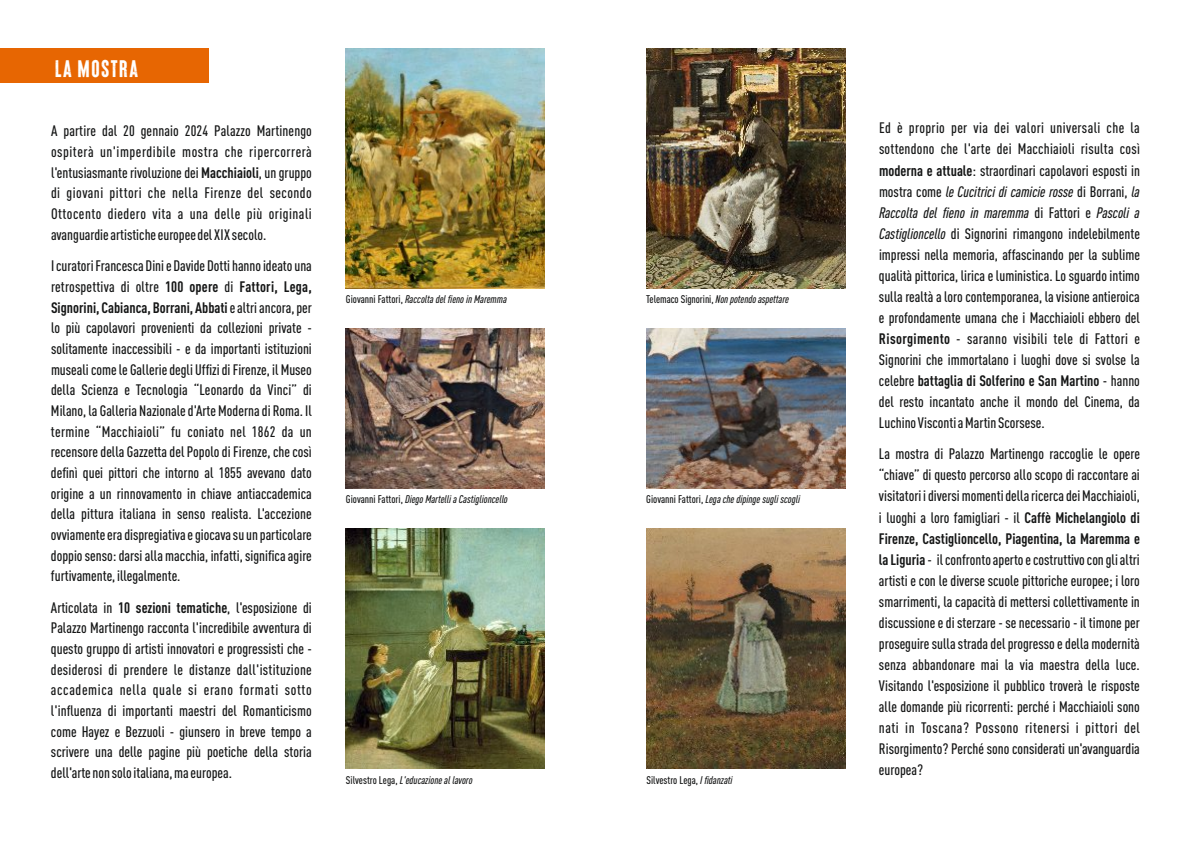
<style>
.page{position:relative;width:1191px;height:842px;background:#fff}
.page>*{position:absolute;margin:0;border:0;box-sizing:border-box;transform-origin:0 0}
.t1{font:24px "Brixton Wood PERSONAL USE ONLY Vector,Bold";letter-spacing:.055em;color:#fff}
.t2{font:500 condensed 15px/21.1px "DIN Pro";color:#151616;text-align:justify}
.t3{font:italic 500 condensed 11px "DIN Pro";color:#151616}
.t4{font:500 condensed 11px "DIN Pro";color:#151616}
.s1{font-weight:700}
.s2{font-style:normal}
.s3{font-style:italic}
</style>
<div class="page">
<div style="left:0;top:48px;width:209px;height:35px;background:#e76602"></div>
<img style="left:346px;top:48px;width:198px;height:240px">
<img style="left:346px;top:328px;width:198px;height:160px">
<img style="left:346px;top:528px;width:198px;height:240px">
<img style="left:646px;top:48px;width:199px;height:240px">
<img style="left:646px;top:528px;width:199px;height:240px">
<img style="left:646px;top:328px;width:199px;height:160px">
<h1 class="t1" style="left:55px;top:59px;width:85px">LA MOSTRA</h1>
<p class="t2" style="left:51px;top:122px;width:262px;line-height:20.7px">A partire dal 20 gennaio 2024 Palazzo Martinengo ospiterà un'imperdibile mostra che ripercorrerà l'entusiasmante rivoluzione dei <span class="s1">Macchiaioli</span>, un gruppo di giovani pittori che nella Firenze del secondo Ottocento diedero vita a una delle più originali avanguardie artistiche europee del XIX secolo.</p>
<p class="t2" style="left:51px;top:256px;width:262px;line-height:20.7px">I curatori Francesca Dini e Davide Dotti hanno ideato una retrospettiva di oltre <span class="s1">100 opere</span> di <span class="s1">Fattori, Lega, Signorini, Cabianca, Borrani, Abbati</span>e altri ancora, per lo più capolavori provenienti da collezioni private - solitamente inaccessibili - e da importanti istituzioni museali come le Gallerie degli Uffizi di Firenze, il Museo della Scienza e Tecnologia “Leonardo da Vinci” di Milano, la Galleria Nazionale d'Arte Moderna di Roma. Il termine “Macchiaioli” fu coniato nel 1862 da un recensore della Gazzetta del Popolo di Firenze, che così definì quei pittori che intorno al 1855 avevano dato origine a un rinnovamento in chiave antiaccademica della pittura italiana in senso realista. L'accezione ovviamente era dispregiativa e giocava su un particolare doppio senso: darsi alla macchia, infatti, significa agire furtivamente, illegalmente.</p>
<p class="t2" style="left:51px;top:598px;width:262px;line-height:20.7px">Articolata in <span class="s1">10 sezioni tematiche</span>, l'esposizione di Palazzo Martinengo racconta l'incredibile avventura di questo gruppo di artisti innovatori e progressisti che - desiderosi di prendere le distanze dall'istituzione accademica nella quale si erano formati sotto l'influenza di importanti maestri del Romanticismo come Hayez e Bezzuoli - giunsero in breve tempo a scrivere una delle pagine più poetiche della storia dell'arte non solo italiana, ma europea.</p>
<p class="t3" style="left:346px;top:295px;width:162px"><span class="s2">Giovanni Fattori,</span> Raccolta del fieno in Maremma</p>
<p class="t3" style="left:346px;top:495px;width:163px"><span class="s2">Giovanni Fattori,</span> Diego Martelli a Castiglioncello</p>
<p class="t3" style="left:346px;top:776px;width:128px"><span class="s2">Silvestro Lega,</span> L'educazione al lavoro</p>
<p class="t3" style="left:646px;top:295px;width:144px"><span class="s2">Telemaco Signorini,</span> Non potendo aspettare</p>
<p class="t3" style="left:646px;top:495px;width:155px"><span class="s2">Giovanni Fattori,</span> Lega che dipinge sugli scogli</p>
<p class="t4" style="left:646px;top:776px;width:88px">Silvestro Lega, <span class="s3">I fidanzati</span></p>
<p class="t2" style="left:879px;top:119px;width:262px">Ed è proprio per via dei valori universali che la sottendono che l'arte dei Macchiaioli risulta così <span class="s1">moderna e attuale</span>: straordinari capolavori esposti in mostra come <span class="s3">le Cucitrici di camicie rosse</span> di Borrani, <span class="s3">la Raccolta del fieno in maremma</span> di Fattori e <span class="s3">Pascoli a Castiglioncello</span> di Signorini rimangono indelebilmente impressi nella memoria, affascinando per la sublime qualità pittorica, lirica e luministica. Lo sguardo intimo sulla realtà a loro contemporanea, la visione antieroica e profondamente umana che i Macchiaioli ebbero del <span class="s1">Risorgimento</span> - saranno visibili tele di Fattori e Signorini che immortalano i luoghi dove si svolse la celebre <span class="s1">battaglia di Solferino e San Martino</span> - hanno del resto incantato anche il mondo del Cinema, da Luchino Visconti a Martin Scorsese.</p>
<p class="t2" style="left:879px;top:445px;width:262px">La mostra di Palazzo Martinengo raccoglie le opere “chiave” di questo percorso allo scopo di raccontare ai visitatori i diversi momenti della ricerca dei Macchiaioli, i luoghi a loro famigliari - il <span class="s1">Caffè Michelangiolo di Firenze, Castiglioncello, Piagentina, la Maremma e la Liguria</span>- il confronto aperto e costruttivo con gli altri artisti e con le diverse scuole pittoriche europee; i loro smarrimenti, la capacità di mettersi collettivamente in discussione e di sterzare - se necessario - il timone per proseguire sulla strada del progresso e della modernità senza abbandonare mai la via maestra della luce.<br>Visitando l'esposizione il pubblico troverà le risposte alle domande più ricorrenti: perché i Macchiaioli sono nati in Toscana? Possono ritenersi i pittori del Risorgimento? Perché sono considerati un'avanguardia europea?</p>
</div>
